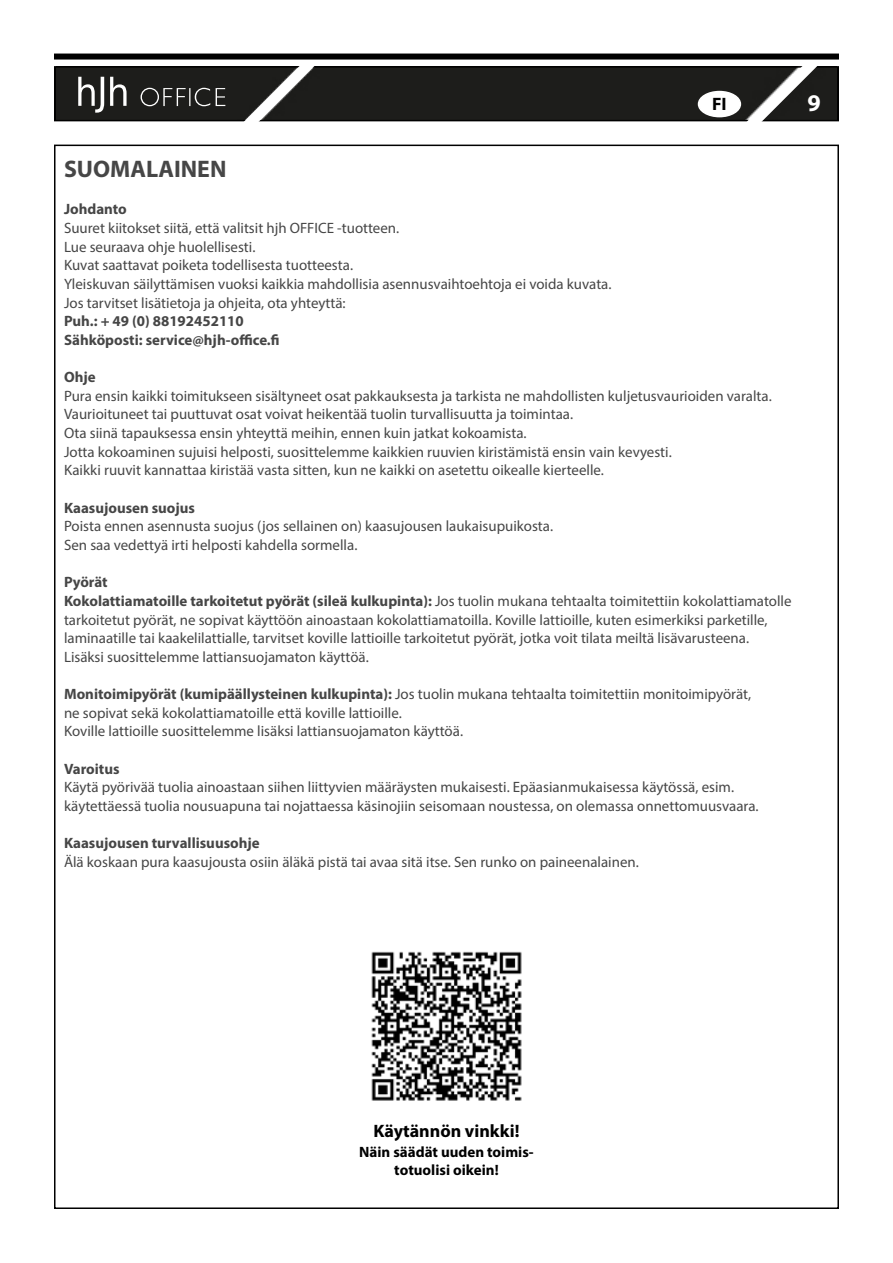
<style>
.page{position:relative;width:893px;height:1263px;background:#fff}
.page>*{position:absolute;margin:0;border:0;box-sizing:border-box;transform-origin:0 0}
.t1{font:700 24px "Myriad Pro";color:#464646}
.t2{font:700 24px "Myriad Pro";color:#fff}
.t3{font:700 18px "Myriad Pro";color:#000}
.t4{font:15px/18.6px "Myriad Pro";color:#464646}
.t5{font:700 15px/18.6px "Myriad Pro";color:#464646}
.t6{font:700 15px/18px "Myriad Pro";color:#000;text-align:center}
.s1{font-weight:700}
</style>
<div class="page">
<div style="left:57px;top:69px;width:663px;height:49px;background:#1d1d1b"></div>
<div style="left:54px;top:66px;width:785px;height:55px;border:2px solid #000"></div>
<svg style="left:720px;top:53px;width:119px;height:92px"></svg>
<div style="left:54px;top:54px;width:785px;height:6px;background:#000"></div>
<div style="left:698px;top:92px;width:42px;height:25px;background:#fff;border-radius:50%"></div>
<div style="left:698px;top:91px;width:43px;height:26px;border:2px solid #fff;border-radius:50%"></div>
<img style="left:371px;top:951px;width:151px;height:150px">
<svg style="left:78px;top:77px;width:26px;height:36px"></svg>
<svg style="left:110px;top:77px;width:17px;height:29px"></svg>
<svg style="left:141px;top:53px;width:206px;height:94px"></svg>
<p class="t3" style="left:712px;top:93px;width:16px">FI</p>
<h1 class="t2" style="left:807px;top:88px;width:15px">9</h1>
<h1 class="t1" style="left:64px;top:153px;width:164px">SUOMALAINEN</h1>
<p class="t5" style="left:64px;top:199px;width:64px">Johdanto</p>
<p class="t4" style="left:64px;top:218px;width:549px">Suuret kiitokset siitä, että valitsit hjh OFFICE -tuotteen.<br>Lue seuraava ohje huolellisesti.<br>Kuvat saattavat poiketa todellisesta tuotteesta.<br>Yleiskuvan säilyttämisen vuoksi kaikkia mahdollisia asennusvaihtoehtoja ei voida kuvata.<br>Jos tarvitset lisätietoja ja ohjeita, ota yhteyttä:</p>
<p class="t5" style="left:64px;top:311px;width:217px">Puh.: + 49 (0) 88192452110<br>Sähköposti: service@hjh-office.fi</p>
<p class="t5" style="left:64px;top:367px;width:33px">Ohje</p>
<p class="t4" style="left:64px;top:386px;width:709px">Pura ensin kaikki toimitukseen sisältyneet osat pakkauksesta ja tarkista ne mahdollisten kuljetusvaurioiden varalta.<br>Vaurioituneet tai puuttuvat osat voivat heikentää tuolin turvallisuutta ja toimintaa.<br>Ota siinä tapauksessa ensin yhteyttä meihin, ennen kuin jatkat kokoamista.<br>Jotta kokoaminen sujuisi helposti, suosittelemme kaikkien ruuvien kiristämistä ensin vain kevyesti.<br>Kaikki ruuvit kannattaa kiristää vasta sitten, kun ne kaikki on asetettu oikealle kierteelle.</p>
<p class="t5" style="left:64px;top:498px;width:133px">Kaasujousen suojus</p>
<p class="t4" style="left:64px;top:517px;width:491px">Poista ennen asennusta suojus (jos sellainen on) kaasujousen laukaisupuikosta.<br>Sen saa vedettyä irti helposti kahdella sormella.</p>
<p class="t4" style="left:64px;top:573px;width:729px"><span class="s1">Pyörät<br>Kokolattiamatoille tarkoitetut pyörät (sileä kulkupinta):</span> Jos tuolin mukana tehtaalta toimitettiin kokolattiamatolle tarkoitetut pyörät, ne sopivat käyttöön ainoastaan kokolattiamatoilla. Koville lattioille, kuten esimerkiksi parketille, laminaatille tai kaakelilattialle, tarvitset koville lattioille tarkoitetut pyörät, jotka voit tilata meiltä lisävarusteena.<br>Lisäksi suosittelemme lattiansuojamaton käyttöä.</p>
<p class="t4" style="left:64px;top:685px;width:689px"><span class="s1">Monitoimipyörät (kumipäällysteinen kulkupinta):</span> Jos tuolin mukana tehtaalta toimitettiin monitoimipyörät, ne sopivat sekä kokolattiamatoille että koville lattioille.<br>Koville lattioille suosittelemme lisäksi lattiansuojamaton käyttöä.</p>
<p class="t5" style="left:64px;top:759px;width:57px">Varoitus</p>
<p class="t4" style="left:64px;top:778px;width:696px">Käytä pyörivää tuolia ainoastaan siihen liittyvien määräysten mukaisesti. Epäasianmukaisessa käytössä, esim. käytettäessä tuolia nousuapuna tai nojattaessa käsinojiin seisomaan noustessa, on olemassa onnettomuusvaara.</p>
<p class="t5" style="left:64px;top:833px;width:197px">Kaasujousen turvallisuusohje</p>
<p class="t4" style="left:64px;top:852px;width:576px">Älä koskaan pura kaasujousta osiin äläkä pistä tai avaa sitä itse. Sen runko on paineenalainen.</p>
<p class="t3" style="left:373px;top:1119px;width:148px">Käytännön vinkki!</p>
<p class="t6" style="left:359px;top:1142px;width:176px">Näin säädät uuden toimis&shy;totuolisi oikein!</p>
</div>
